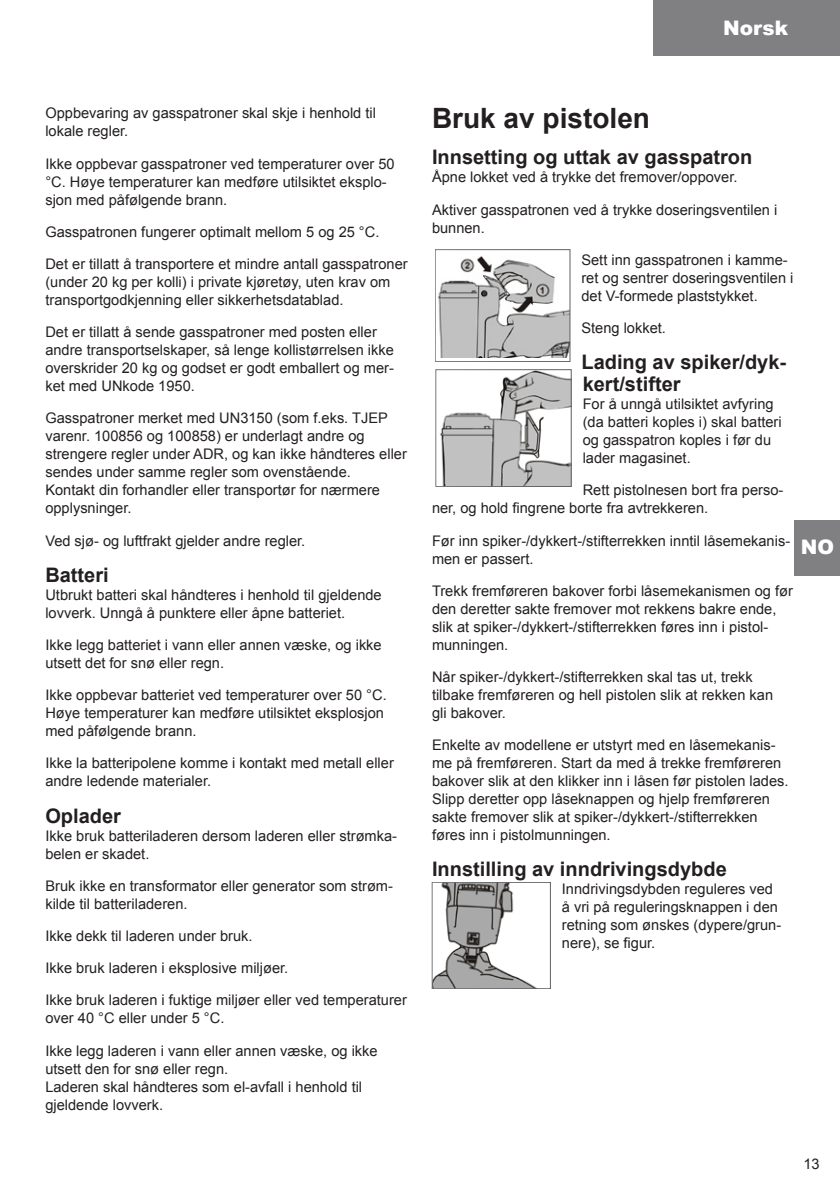
<style>
.page{position:relative;width:840px;height:1191px;background:#fff}
.page>*{position:absolute;margin:0;border:0;box-sizing:border-box;transform-origin:0 0}
.t1{font:700 28px "Arial";color:#231f20}
.t2{font:700 20px/22px "Arial";color:#231f20}
.t3{font:900 20px "Arial";color:#fff}
.t4{font:14.6px/18px "Arial";color:#231f20}
</style>
<div class="page">
<img style="left:437px;top:256px;width:130px;height:101px">
<div style="left:435px;top:249px;width:134px;height:113px;border:1px solid #fff"></div>
<img style="left:440px;top:371px;width:129px;height:113px">
<div style="left:435px;top:369px;width:136px;height:117px;border:1px solid #fff"></div>
<img style="left:434px;top:884px;width:100px;height:102px">
<div style="left:432px;top:882px;width:118px;height:106px;border:1px solid #fff"></div>
<div style="left:653px;top:0;width:186px;height:56px;background:#808083"></div>
<div style="left:794px;top:520px;width:45px;height:56px;background:#808083"></div>
<h2 class="t3" style="left:722px;top:14px;width:66px">Norsk</h2>
<p class="t4" style="left:45px;top:104px;width:332px">Oppbevaring av gasspatroner skal skje i henhold til lokale regler.</p>
<p class="t4" style="left:45px;top:155px;width:350px">Ikke oppbevar gasspatroner ved temperaturer over 50 °C. Høye temperaturer kan medføre utilsiktet eksplo&shy;sjon med påfølgende brann.</p>
<p class="t4" style="left:45px;top:223px;width:335px">Gasspatronen fungerer optimalt mellom 5 og 25 °C.</p>
<p class="t4" style="left:45px;top:255px;width:363px">Det er tillatt å transportere et mindre antall gasspatroner (under 20 kg per kolli) i private kjøretøy, uten krav om transportgodkjenning eller sikkerhetsdatablad.</p>
<p class="t4" style="left:45px;top:323px;width:350px">Det er tillatt å sende gasspatroner med posten eller andre transportselskaper, så lenge kollistørrelsen ikke overskrider 20 kg og godset er godt emballert og mer&shy;ket med UNkode 1950.</p>
<p class="t4" style="left:45px;top:409px;width:363px">Gasspatroner merket med UN3150 (som f.eks. TJEP varenr. 100856 og 100858) er underlagt andre og strengere regler under ADR, og kan ikke håndteres eller sendes under samme regler som ovenstående.<br>Kontakt din forhandler eller transportør for nærmere opplysninger.</p>
<p class="t4" style="left:45px;top:531px;width:261px">Ved sjø- og luftfrakt gjelder andre regler.</p>
<h2 class="t2" style="left:45px;top:564px;width:65px">Batteri</h2>
<p class="t4" style="left:45px;top:586px;width:337px">Utbrukt batteri skal håndteres i henhold til gjeldende lovverk. Unngå å punktere eller åpne batteriet.</p>
<p class="t4" style="left:45px;top:636px;width:337px">Ikke legg batteriet i vann eller annen væske, og ikke utsett det for snø eller regn.</p>
<p class="t4" style="left:45px;top:686px;width:342px">Ikke oppbevar batteriet ved temperaturer over 50 °C.<br>Høye temperaturer kan medføre utilsiktet eksplosjon med påfølgende brann.</p>
<p class="t4" style="left:45px;top:754px;width:350px">Ikke la batteripolene komme i kontakt med metall eller andre ledende materialer.</p>
<h2 class="t2" style="left:45px;top:805px;width:77px">Oplader</h2>
<p class="t4" style="left:45px;top:826px;width:353px">Ikke bruk batteriladeren dersom laderen eller strømka&shy;belen er skadet.</p>
<p class="t4" style="left:45px;top:876px;width:349px">Bruk ikke en transformator eller generator som strøm&shy;kilde til batteriladeren.</p>
<p class="t4" style="left:45px;top:927px;width:208px">Ikke dekk til laderen under bruk.</p>
<p class="t4" style="left:45px;top:959px;width:244px">Ikke bruk laderen i eksplosive miljøer.</p>
<p class="t4" style="left:45px;top:991px;width:363px">Ikke bruk laderen i fuktige miljøer eller ved temperaturer over 40 °C eller under 5 °C.</p>
<p class="t4" style="left:45px;top:1041px;width:333px">Ikke legg laderen i vann eller annen væske, og ikke utsett den for snø eller regn.<br>Laderen skal håndteres som el-avfall i henhold til gjeldende lovverk.</p>
<h1 class="t1" style="left:432px;top:100px;width:219px">Bruk av pistolen</h1>
<h2 class="t2" style="left:432px;top:147px;width:322px">Innsetting og uttak av gasspatron</h2>
<p class="t4" style="left:432px;top:168px;width:307px">Åpne lokket ved å trykke det fremover/oppover.</p>
<p class="t4" style="left:432px;top:200px;width:346px">Aktiver gasspatronen ved å trykke doseringsventilen i bunnen.</p>
<p class="t4" style="left:581px;top:251px;width:213px">Sett inn gasspatronen i kamme&shy;ret og sentrer doseringsventilen i det V-formede plaststykket.</p>
<p class="t4" style="left:581px;top:319px;width:86px">Steng lokket.</p>
<h2 class="t2" style="left:581px;top:352px;width:206px">Lading av spiker/dyk&shy;kert/stifter</h2>
<p class="t4" style="left:582px;top:395px;width:200px">For å unngå utilsiktet avfyring (da batteri koples i) skal batteri og gasspatron koples i før du lader magasinet.</p>
<p class="t4" style="left:432px;top:481px;width:352px;text-indent:151px">Rett pistolnesen bort fra perso&shy;ner, og hold fingrene borte fra avtrekkeren.</p>
<p class="t4" style="left:432px;top:531px;width:359px">Før inn spiker-/dykkert-/stifterrekken inntil låsemekanis&shy;men er passert.</p>
<p class="t4" style="left:432px;top:582px;width:362px">Trekk fremføreren bakover forbi låsemekanismen og før den deretter sakte fremover mot rekkens bakre ende, slik at spiker-/dykkert-/stifterrekken føres inn i pistol&shy;munningen.</p>
<p class="t4" style="left:432px;top:668px;width:342px">Når spiker-/dykkert-/stifterrekken skal tas ut, trekk tilbake fremføreren og hell pistolen slik at rekken kan gli bakover.</p>
<p class="t4" style="left:432px;top:736px;width:358px">Enkelte av modellene er utstyrt med en låsemekanis&shy;me på fremføreren. Start da med å trekke fremføreren bakover slik at den klikker inn i låsen før pistolen lades.<br>Slipp deretter opp låseknappen og hjelp fremføreren sakte fremover slik at spiker-/dykkert-/stifterrekken føres inn i pistolmunningen.</p>
<h2 class="t2" style="left:432px;top:859px;width:296px">Innstilling av inndrivingsdybde</h2>
<p class="t4" style="left:561px;top:880px;width:221px">Inndrivingsdybden reguleres ved å vri på reguleringsknappen i den retning som ønskes (dypere/grun&shy;nere), se figur.</p>
<h2 class="t3" style="left:800px;top:532px;width:35px">NO</h2>
<p class="t4" style="left:803px;top:1155px;width:18px">13</p>
</div>
